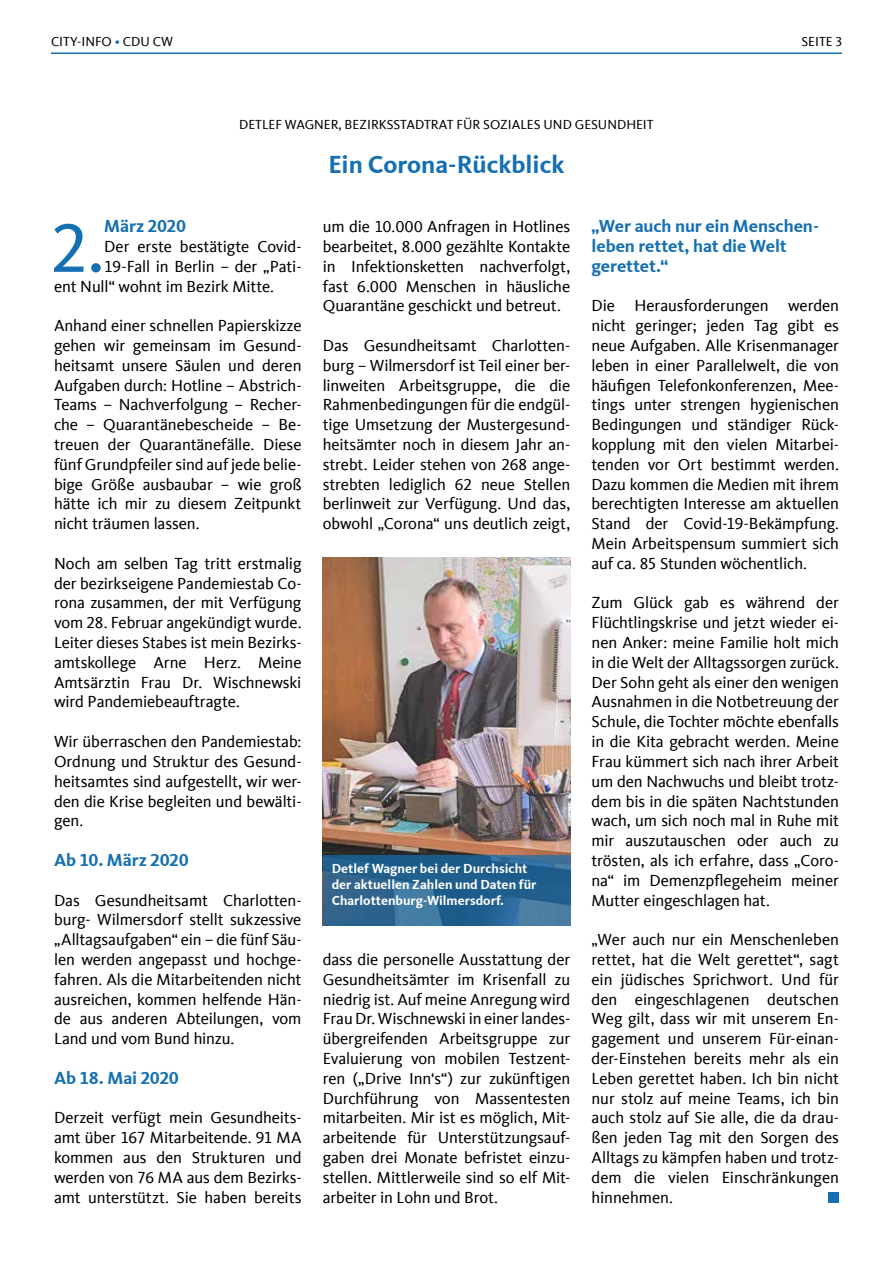
<style>
.page{position:relative;width:893px;height:1263px;background:#fff}
.page>*{position:absolute;margin:0;border:0;box-sizing:border-box;transform-origin:0 0}
.t1{font:70.95px "CDU Kievit Tab";color:#146fb3}
.t2{font:700 25.5px "CDU Kievit Tab";color:#146fb3}
.t3{font:700 18px/19.8px "CDU Kievit Tab";letter-spacing:-.005em;color:#146fb3}
.t4{font:16.5px/19.8px "CDU Kievit Tab";letter-spacing:-.01em;color:#000;text-align:justify}
.t5{font:700 13.5px/16.2px "CDU Kievit Tab";color:#fff}
.t6{font:13.5px "CDU Kievit Tab";color:#000}
.s1{color:#146fb3}
</style>
<div class="page">
<hr style="left:51px;top:53px;width:791px;height:1px;background:#146fb3">
<div style="left:828px;top:1192px;width:11px;height:10px;background:#146fb3"></div>
<img style="left:323px;top:557px;width:247px;height:298px">
<svg style="left:323px;top:855px;width:248px;height:70px;background:#2a6591"></svg>
<p class="t6" style="left:51px;top:34px;width:124px">CITY-INFO <span class="s1">•</span> CDU CW</p>
<p class="t6" style="left:801px;top:34px;width:43px">SEITE 3</p>
<p class="t6" style="left:239px;top:117px;width:416px">DETLEF WAGNER, BEZIRKSSTADTRAT FÜR SOZIALES UND GESUNDHEIT</p>
<h2 class="t2" style="left:328px;top:149px;width:238px">Ein Corona-Rückblick</h2>
<h1 class="t1" style="left:51px;top:208px;width:55px">2.</h1>
<p class="t3" style="left:104px;top:216px;width:83px">März 2020</p>
<p class="t4" style="left:104px;top:237px;width:199px">Der erste bestätigte Covid-</p>
<p class="t4" style="left:104px;top:257px;width:199px">19-Fall in Berlin – der „Pati-</p>
<p class="t4" style="left:54px;top:276px;width:222px">ent Null“ wohnt im Bezirk Mitte.</p>
<p class="t4" style="left:54px;top:316px;width:249px">Anhand einer schnellen Papierskizze gehen wir gemeinsam im Gesund&shy;heitsamt unsere Säulen und deren Aufgaben durch: Hotline – Abstrich-Teams – Nachverfolgung – Recher&shy;che – Quarantänebescheide – Be&shy;treuen der Quarantänefälle. Diese fünf Grundpfeiler sind auf jede belie&shy;bige Größe ausbaubar – wie groß hätte ich mir zu diesem Zeitpunkt nicht träumen lassen.</p>
<p class="t4" style="left:54px;top:554px;width:249px">Noch am selben Tag tritt erstmalig der bezirkseigene Pandemiestab Co&shy;rona zusammen, der mit Verfügung vom 28. Februar angekündigt wurde.<br>Leiter dieses Stabes ist mein Bezirks&shy;amtskollege Arne Herz. Meine Amtsärztin Frau Dr. Wischnewski wird Pandemiebeauftragte.</p>
<p class="t4" style="left:54px;top:732px;width:249px">Wir überraschen den Pandemiestab:<br>Ordnung und Struktur des Gesund&shy;heitsamtes sind aufgestellt, wir wer&shy;den die Krise begleiten und bewälti&shy;gen.</p>
<p class="t3" style="left:54px;top:850px;width:136px">Ab 10. März 2020</p>
<p class="t4" style="left:54px;top:890px;width:249px">Das Gesundheitsamt Charlotten&shy;burg- Wilmersdorf stellt sukzessive „Alltagsaufgaben“ ein – die fünf Säu&shy;len werden angepasst und hochge&shy;fahren. Als die Mitarbeitenden nicht ausreichen, kommen helfende Hän&shy;de aus anderen Abteilungen, vom Land und vom Bund hinzu.</p>
<p class="t3" style="left:54px;top:1068px;width:126px">Ab 18. Mai 2020</p>
<p class="t4" style="left:54px;top:1108px;width:249px">Derzeit verfügt mein Gesundheits&shy;amt über 167 Mitarbeitende. 91 MA kommen aus den Strukturen und werden von 76 MA aus dem Bezirks&shy;amt unterstützt. Sie haben bereits</p>
<p class="t4" style="left:323px;top:217px;width:249px">um die 10.000 Anfragen in Hotlines bearbeitet, 8.000 gezählte Kontakte in Infektionsketten nachverfolgt, fast 6.000 Menschen in häusliche Quarantäne geschickt und betreut.</p>
<p class="t4" style="left:323px;top:336px;width:249px">Das Gesundheitsamt Charlotten&shy;burg – Wilmersdorf ist Teil einer ber&shy;linweiten Arbeitsgruppe, die die Rahmenbedingungen für die endgül&shy;tige Umsetzung der Mustergesund&shy;heitsämter noch in diesem Jahr an&shy;strebt. Leider stehen von 268 ange&shy;strebten lediglich 62 neue Stellen berlinweit zur Verfügung. Und das, obwohl „Corona“ uns deutlich zeigt,</p>
<p class="t5" style="left:332px;top:860px;width:206px">Detlef Wagner bei der Durchsicht der aktuellen Zahlen und Daten für<br>Charlottenburg-Wilmersdorf.</p>
<p class="t4" style="left:323px;top:950px;width:249px">dass die personelle Ausstattung der Gesundheitsämter im Krisenfall zu niedrig ist. Auf meine Anregung wird Frau Dr. Wischnewski in einer landes&shy;übergreifenden Arbeitsgruppe zur Evaluierung von mobilen Testzent&shy;ren („Drive Inn‘s“) zur zukünftigen Durchführung von Massentesten mitarbeiten. Mir ist es möglich, Mit&shy;arbeitende für Unterstützungsauf&shy;gaben drei Monate befristet einzu&shy;stellen. Mittlerweile sind so elf Mit&shy;arbeiter in Lohn und Brot.</p>
<p class="t3" style="left:591px;top:216px;width:227px">„Wer auch nur ein Menschen&shy;leben rettet, hat die Welt gerettet.“</p>
<p class="t4" style="left:591px;top:296px;width:249px">Die Herausforderungen werden nicht geringer; jeden Tag gibt es neue Aufgaben. Alle Krisenmanager leben in einer Parallelwelt, die von häufigen Telefonkonferenzen, Mee&shy;tings unter strengen hygienischen Bedingungen und ständiger Rück&shy;kopplung mit den vielen Mitarbei&shy;tenden vor Ort bestimmt werden.<br>Dazu kommen die Medien mit ihrem berechtigten Interesse am aktuellen Stand der Covid-19-Bekämpfung.<br>Mein Arbeitspensum summiert sich auf ca. 85 Stunden wöchentlich.</p>
<p class="t4" style="left:591px;top:593px;width:249px">Zum Glück gab es während der Flüchtlingskrise und jetzt wieder ei&shy;nen Anker: meine Familie holt mich in die Welt der Alltagssorgen zurück.<br>Der Sohn geht als einer den wenigen Ausnahmen in die Notbetreuung der Schule, die Tochter möchte ebenfalls in die Kita gebracht werden. Meine Frau kümmert sich nach ihrer Arbeit um den Nachwuchs und bleibt trotz&shy;dem bis in die späten Nachtstunden wach, um sich noch mal in Ruhe mit mir auszutauschen oder auch zu trösten, als ich erfahre, dass „Coro&shy;na“ im Demenzpflegeheim meiner Mutter eingeschlagen hat.</p>
<p class="t4" style="left:591px;top:930px;width:249px">„Wer auch nur ein Menschenleben rettet, hat die Welt gerettet“, sagt ein jüdisches Sprichwort. Und für den eingeschlagenen deutschen Weg gilt, dass wir mit unserem En&shy;gagement und unserem Für-einan&shy;der-Einstehen bereits mehr als ein Leben gerettet haben. Ich bin nicht nur stolz auf meine Teams, ich bin auch stolz auf Sie alle, die da drau&shy;ßen jeden Tag mit den Sorgen des Alltags zu kämpfen haben und trotz&shy;dem die vielen Einschränkungen hinnehmen.</p>
</div>
